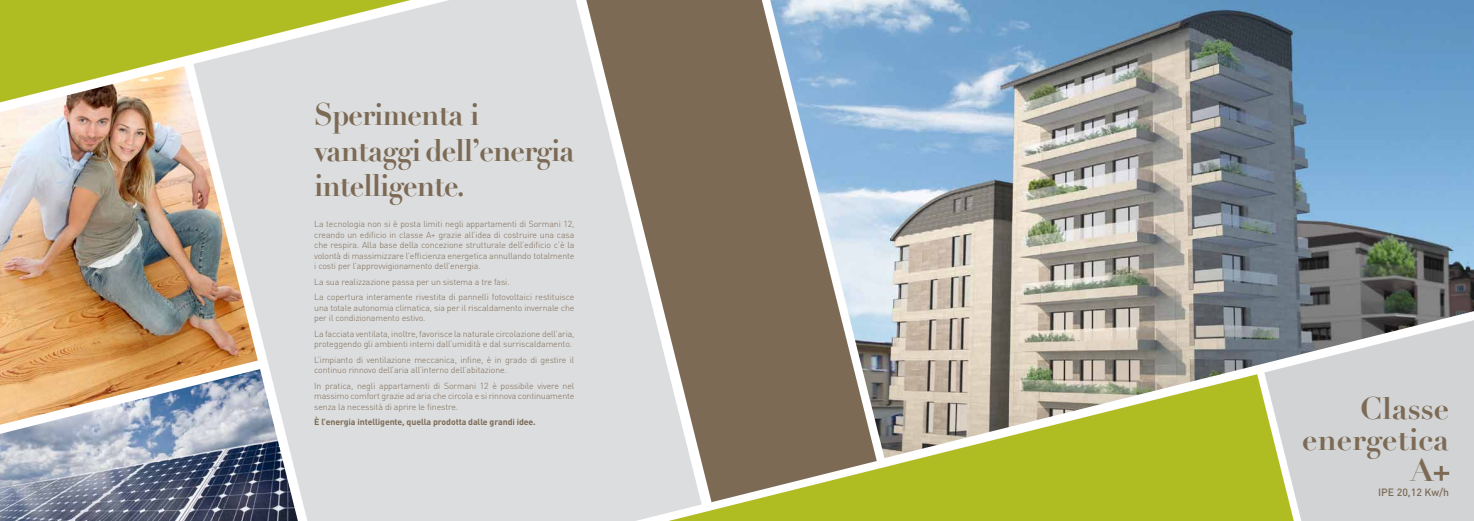
<style>
.page{position:relative;width:1474px;height:521px;background:#fff}
.page>*{position:absolute;margin:0;border:0;box-sizing:border-box;transform-origin:0 0}
.t1{font:700 30.62px/35px "Didot";letter-spacing:-.03em;color:#7c6a55;scale:.95 1}
.t2{font:700 30.62px "Didot";color:#7c6a55}
.t3{font:700 30.62px "Didot";letter-spacing:-.03em;color:#7c6a55}
.t4{font:500 10.5px "DIN";color:#7c6a55}
.t5{font:300 8.75px/10.5px "DIN";letter-spacing:-.01em;color:#7c6a55}
.t6{font:700 8.75px "DIN";letter-spacing:-.01em;color:#7c6a55}
</style>
<div class="page">
<div style="left:0;top:0;width:193px;height:66px;background:#afbc22"></div>
<div style="left:1293px;top:458px;width:180px;height:63px;background:#d1d3d4"></div>
<div style="left:701px;top:458px;width:592px;height:63px;background:#afbc22"></div>
<svg style="left:701px;top:0;width:175px;height:502px;background:#847459"></svg>
<img style="left:770px;top:0;width:703px;height:458px">
<svg style="left:193px;top:0;width:508px;height:521px;background:#d0d0ca"></svg>
<img style="left:0;top:66px;width:258px;height:303px">
<img style="left:0;top:369px;width:298px;height:152px">
<svg style="left:1433px;top:466px;width:16px;height:15px"></svg>
<h1 class="t1" style="left:314px;top:98px;width:275px">Sperimenta i vantaggi dell’energia intelligente.</h1>
<p class="t5" style="left:314px;top:219px;width:262px;text-align:justify">La tecnologia non si è posta limiti negli appartamenti di Sormani 12, creando un edificio in classe A+ grazie all’idea di costruire una casa che respira. Alla base della concezione strutturale dell’edificio c’è la volontà di massimizzare l’efficienza energetica annullando totalmente i costi per l’approvvigionamento dell’energia.</p>
<p class="t5" style="left:314px;top:274px;width:262px;line-height:15.5px">La sua realizzazione passa per un sistema a tre fasi.<br>La copertura interamente rivestita di pannelli fotovoltaici restituisce</p>
<p class="t5" style="left:314px;top:302px;width:262px">una totale autonomia climatica, sia per il riscaldamento invernale che per il condizionamento estivo.</p>
<p class="t5" style="left:314px;top:328px;width:262px">La facciata ventilata, inoltre, favorisce la naturale circolazione dell’aria, proteggendo gli ambienti interni dall’umidità e dal surriscaldamento.</p>
<p class="t5" style="left:314px;top:354px;width:262px">L’impianto di ventilazione meccanica, infine, è in grado di gestire il continuo rinnovo dell’aria all’interno dell’abitazione.</p>
<p class="t5" style="left:314px;top:380px;width:262px;text-align:justify">In pratica, negli appartamenti di Sormani 12 è possibile vivere nel massimo comfort grazie ad aria che circola e si rinnova continuamente senza la necessità di aprire le finestre.</p>
<p class="t6" style="left:314px;top:416px;width:223px">È l’energia intelligente, quella prodotta dalle grandi idee.</p>
<h1 class="t3" style="left:1359px;top:390px;width:91px">Classe</h1>
<h1 class="t2" style="left:1302px;top:420px;width:148px">energetica</h1>
<h1 class="t3" style="left:1410px;top:451px;width:25px">A</h1>
<p class="t4" style="left:1378px;top:486px;width:72px">IPE 20,12 Kw/h</p>
</div>
